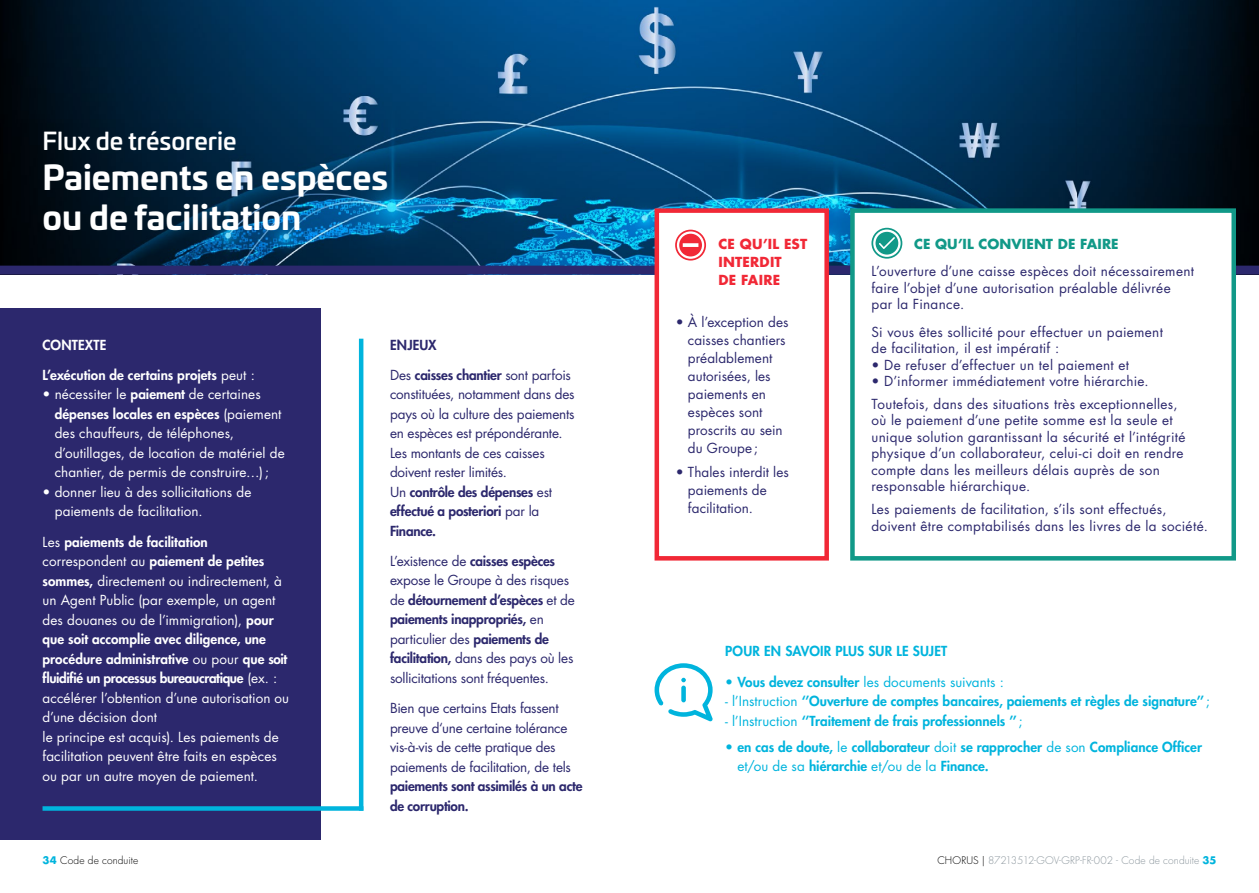
<style>
.page{position:relative;width:1259px;height:893px;background:#fff}
.page>*{position:absolute;margin:0;border:0;box-sizing:border-box;transform-origin:0 0}
.t1{font:700 33px/39.6px "Univia Pro";color:#fff}
.t2{font:500 24px "Univia Pro";color:#fff}
.t3{font:13.5px/18px "Futura Std";letter-spacing:.015em;color:#2c286d}
.t4{font:13.5px/19.5px "Futura Std";letter-spacing:.005em;color:#fff}
.t5{font:13.5px/19.5px "Futura Std";letter-spacing:-.015em;color:#2c286d}
.t6{font:800 13.5px/19.5px "Futura Std";letter-spacing:.005em;color:#00b4dd}
.t7{font:800 13.5px/19.5px "Futura Std";letter-spacing:-.015em;color:#2c286d}
.t8{font:800 13.5px "Futura Std";letter-spacing:.005em;color:#fff}
.t9{font:13.5px "Futura Std";letter-spacing:.005em;color:#00b4dd}
.t10{font:700 13.5px/18px "Futura Std";letter-spacing:.02em;color:#f12836}
.t11{font:700 13.5px "Futura Std";letter-spacing:.01em;color:#198}
.t12{font:300 10.2px "Futura Std";letter-spacing:.005em;color:#8a959c}
.t13{font:300 10.2px "Futura Std";letter-spacing:.01em;color:#000}
.s1{font-weight:400}
.s2{font-weight:800}
.s3{font-weight:700;color:#00b4dd}
.s4{color:#000}
</style>
<div class="page">
<img style="left:1077px;top:0;width:182px;height:266px">
<img style="left:0;top:0;width:1077px;height:266px">
<div style="left:0;top:266px;width:1259px;height:9px;background:#2c286d"></div>
<div style="left:850px;top:208px;width:386px;height:353px;background:#fff;border:4px solid #198"></div>
<svg style="left:871px;top:228px;width:31px;height:31px"></svg>
<div style="left:654px;top:208px;width:175px;height:353px;background:#fff;border:4px solid #f12836"></div>
<svg style="left:675px;top:229px;width:31px;height:32px"></svg>
<div style="left:0;top:308px;width:321px;height:531px;background:#2c286d"></div>
<div style="left:43px;top:806px;width:320px;height:5px;background:#00b4dd"></div>
<hr style="left:359px;top:339px;width:4px;height:472px;background:#00b4dd">
<svg style="left:654px;top:663px;width:59px;height:58px"></svg>
<h2 class="t2" style="left:43px;top:123px;width:195px">Flux de trésorerie</h2>
<h1 class="t1" style="left:43px;top:155px;width:347px">Paiements en espèces ou de facilitation</h1>
<p class="t8" style="left:43px;top:336px;width:65px">CONTEXTE</p>
<p class="t8" style="left:43px;top:366px;width:214px">L’exécution de certains projets <span class="s1">peut :</span></p>
<p class="t4" style="left:55px;top:385px;width:231px;text-indent:-12px">• nécessiter le <span class="s2">paiement</span> de certaines <span class="s2">dépenses locales en espèces</span> (paiement des chauffeurs, de téléphones, d’outillages, de location de matériel de chantier, de permis de construire…);</p>
<p class="t4" style="left:55px;top:482px;width:198px;text-indent:-12px">• donner lieu à des sollicitations de paiements de facilitation.</p>
<p class="t4" style="left:43px;top:532px;width:248px">Les <span class="s2">paiements de facilitation </span>correspondent au <span class="s2">paiement de petites sommes,</span> directement ou indirectement, à un Agent Public (par exemple, un agent des douanes ou de l’immigration), <span class="s2">pour que soit accomplie avec diligence, une procédure administrative</span> ou pour <span class="s2">que soit fluidifié un processus bureaucratique</span> (ex. : accélérer l’obtention d’une autorisation ou d’une décision dont<br>le principe est acquis). Les paiements de facilitation peuvent être faits en espèces ou par un autre moyen de paiement.</p>
<p class="t7" style="left:390px;top:335px;width:48px">ENJEUX</p>
<p class="t5" style="left:390px;top:365px;width:186px">Des <span class="s2">caisses chantier</span> sont parfois constituées, notamment dans des pays où la culture des paiements en espèces est prépondérante.<br>Les montants de ces caisses doivent rester limités.<br>Un <span class="s2">contrôle des dépenses</span> est <span class="s2">effectué a posteriori</span> par la<br><span class="s2">Finance.</span></p>
<p class="t5" style="left:390px;top:551px;width:186px">L’existence de <span class="s2">caisses espèces </span>expose le Groupe à des risques de <span class="s2">détournement d’espèces</span> et de <span class="s2">paiements inappropriés,</span> en particulier des <span class="s2">paiements de facilitation,</span> dans des pays où les sollicitations sont fréquentes.</p>
<p class="t5" style="left:390px;top:698px;width:182px">Bien que certains Etats fassent preuve d‘une certaine tolérance vis-à-vis de cette pratique des paiements de facilitation, de tels</p>
<p class="t7" style="left:390px;top:776px;width:194px">paiements sont assimilés à un acte de corruption.</p>
<p class="t10" style="left:718px;top:235px;width:90px">CE QU’IL EST<br>INTERDIT<br>DE FAIRE</p>
<p class="t3" style="left:688px;top:313px;width:102px;text-indent:-12px">• À l’exception des caisses chantiers préalablement autorisées, les paiements en espèces sont proscrits au sein du Groupe;</p>
<p class="t3" style="left:688px;top:463px;width:103px;text-indent:-12px">• Thales interdit les paiements de facilitation.</p>
<p class="t11" style="left:914px;top:235px;width:206px">CE QU’IL CONVIENT DE FAIRE</p>
<p class="t3" style="left:871px;top:263px;width:324px;line-height:16.5px">L’ouverture d’une caisse espèces doit nécessairement faire l’objet d’une autorisation préalable délivrée par la Finance.</p>
<p class="t3" style="left:871px;top:323px;width:293px;line-height:16.5px">Si vous êtes sollicité pour effectuer un paiement de facilitation, il est impératif :</p>
<p class="t3" style="left:871px;top:356px;width:259px">• De refuser d’effectuer un tel paiement et</p>
<p class="t3" style="left:871px;top:370px;width:307px;line-height:23px">• D’informer immédiatement votre hiérarchie.<br>Toutefois, dans des situations très exceptionnelles,</p>
<p class="t3" style="left:871px;top:412px;width:315px;line-height:16.5px">où le paiement d’une petite somme est la seule et unique solution garantissant la sécurité et l’intégrité physique d’un collaborateur, celui-ci doit en rendre compte dans les meilleurs délais auprès de son responsable hiérarchique.</p>
<p class="t3" style="left:871px;top:501px;width:338px;line-height:16.5px">Les paiements de facilitation, s’ils sont effectués, doivent être comptabilisés dans les livres de la société.</p>
<p class="t6" style="left:725px;top:642px;width:223px">POUR EN SAVOIR PLUS SUR LE SUJET</p>
<p class="t9" style="left:725px;top:673px;width:280px">• <span class="s2">Vous devez consulter</span> les documents suivants :</p>
<p class="t6" style="left:725px;top:691px;width:486px"><span class="s1">- l’Instruction</span> ‘’Ouverture de comptes bancaires, paiements et règles de signature’’<span class="s1">;</span></p>
<p class="t6" style="left:725px;top:711px;width:299px"><span class="s1">- l’Instruction</span> ‘’Traitement de frais professionnels ’’<span class="s1">;</span></p>
<p class="t6" style="left:737px;top:737px;width:466px;text-indent:-12px"><span class="s1">•</span> en cas de doute, <span class="s1">le</span> collaborateur <span class="s1">doit</span> se rapprocher <span class="s1">de son</span> Compliance Officer <span class="s1">et/ou de sa</span> hiérarchie <span class="s1">et/ou de la</span> Finance.</p>
<p class="t13" style="left:43px;top:854px;width:97px"><span class="s3">34</span> Code de conduite</p>
<p class="t12" style="left:937px;top:854px;width:280px"><span class="s4">CHORUS |</span> 87213512-GOV-GRP-FR-002 - Code de conduite <span class="s3">35</span></p>
</div>
